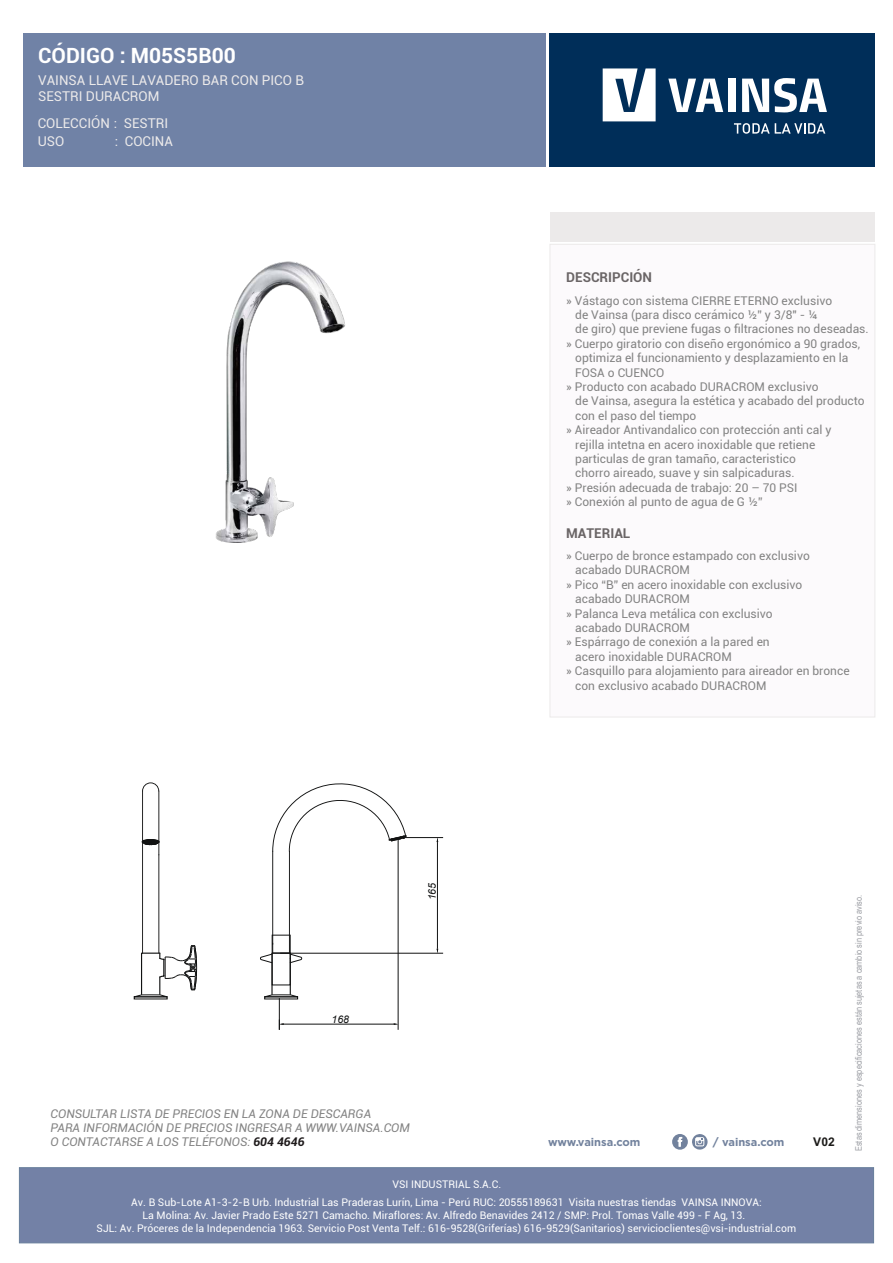
<style>
.page{position:relative;width:893px;height:1263px;background:#fff}
.page>*{position:absolute;margin:0;border:0;box-sizing:border-box;transform-origin:0 0}
.t1{font:700 21px "Roboto";color:#fff}
.t2{font:13.5px/16.2px "Roboto";color:#eceaea}
.t3{font:700 13.5px "Roboto";color:#6a6566}
.t4{font:12px "Roboto";color:#838383}
.t5{font:italic 12px/14.4px "Roboto";color:#838383}
.t6{font:700 12px "Arial";color:#1d1c1a}
.t7{font:700 11.1px "Gotham";color:#72829d}
.t8{font:10.5px/12.6px "Roboto";color:#fff;text-align:center}
.t9{font:italic 10.5px "Arial";color:#111212}
.t10{font:9px "Arial Narrow";color:#9c9ea4}
.s1{font-weight:700;color:#1e1a1b}
</style>
<div class="page">
<div style="left:23px;top:34px;width:522px;height:133px;background:#7082a6"></div>
<div style="left:550px;top:213px;width:325px;height:29px;background:#eceaea"></div>
<div style="left:550px;top:244px;width:325px;height:473px;background:#fcfafc;border:1px solid #eceaea"></div>
<img style="left:215px;top:261px;width:130px;height:282px">
<svg style="left:142px;top:782px;width:17px;height:9px"></svg>
<hr style="left:158px;top:790px;width:1px;height:65px;background:#111212">
<hr style="left:142px;top:790px;width:1px;height:163px;background:#111212">
<hr style="left:158px;top:854px;width:1px;height:99px;background:#111212">
<svg style="left:141px;top:832px;width:19px;height:17px"></svg>
<svg style="left:133px;top:944px;width:65px;height:54px"></svg>
<hr style="left:272px;top:851px;width:1px;height:94px;background:#111212">
<hr style="left:289px;top:851px;width:1px;height:102px;background:#111212">
<svg style="left:272px;top:783px;width:135px;height:69px"></svg>
<hr style="left:279px;top:998px;width:1px;height:32px;background:#111212">
<hr style="left:398px;top:839px;width:1px;height:191px;background:#111212">
<hr style="left:284px;top:1024px;width:110px;height:1px;background:#111212">
<hr style="left:280px;top:953px;width:163px;height:1px;background:#111212">
<hr style="left:404px;top:837px;width:39px;height:1px;background:#111212">
<hr style="left:437px;top:842px;width:1px;height:107px;background:#111212">
<div style="left:272px;top:935px;width:19px;height:50px;border:1px solid #111212"></div>
<svg style="left:260px;top:943px;width:44px;height:55px"></svg>
<svg style="left:672px;top:1134px;width:35px;height:16px"></svg>
<div style="left:549px;top:34px;width:326px;height:133px;background:#002e59"></div>
<svg style="left:603px;top:68px;width:53px;height:53px"></svg>
<svg style="left:668px;top:79px;width:55px;height:33px"></svg>
<div style="left:728px;top:79px;width:7px;height:33px;background:#fff"></div>
<svg style="left:742px;top:78px;width:85px;height:34px"></svg>
<svg style="left:734px;top:123px;width:91px;height:11px"></svg>
<div style="left:19px;top:1167px;width:855px;height:76px;background:#7381a6;border:1px solid #677e9b"></div>
<h1 class="t1" style="left:38px;top:41px;width:199px">CÓDIGO : M05S5B00</h1>
<p class="t2" style="left:38px;top:71px;width:267px">VAINSA LLAVE LAVADERO BAR CON PICO B<br>SESTRI DURACROM</p>
<p class="t2" style="left:38px;top:133px;width:28px">USO</p>
<p class="t2" style="left:115px;top:133px;width:60px">: COCINA</p>
<p class="t2" style="left:38px;top:114px;width:132px">COLECCIÓN : SESTRI</p>
<p class="t9" style="left:425px;top:900px;width:19px;rotate:-90deg">165</p>
<p class="t9" style="left:332px;top:1012px;width:19px">168</p>
<p class="t5" style="left:51px;top:1105px;width:361px">CONSULTAR LISTA DE PRECIOS EN LA ZONA DE DESCARGA<br>PARA INFORMACIÓN DE PRECIOS INGRESAR A WWW.VAINSA.COM<br>O CONTACTARSE A LOS TELÉFONOS: <span class="s1">604 4646</span></p>
<p class="t3" style="left:566px;top:268px;width:87px">DESCRIPCIÓN</p>
<p class="t4" style="left:566px;top:292px;width:267px">» Vástago con sistema CIERRE ETERNO exclusivo</p>
<p class="t4" style="left:575px;top:306px;width:244px">de Vainsa (para disco cerámico ½” y 3/8" - ¼</p>
<p class="t4" style="left:575px;top:321px;width:295px">de giro) que previene fugas o filtraciones no deseadas.</p>
<p class="t4" style="left:566px;top:335px;width:295px">» Cuerpo giratorio con diseño ergonómico a 90 grados,</p>
<p class="t4" style="left:575px;top:350px;width:275px">optimiza el funcionamiento y desplazamiento en la</p>
<p class="t4" style="left:575px;top:364px;width:91px">FOSA o CUENCO</p>
<p class="t4" style="left:566px;top:378px;width:254px">» Producto con acabado DURACROM exclusivo</p>
<p class="t4" style="left:575px;top:393px;width:291px">de Vainsa, asegura la estética y acabado del producto</p>
<p class="t4" style="left:575px;top:407px;width:123px">con el paso del tiempo</p>
<p class="t4" style="left:566px;top:422px;width:267px">» Aireador Antivandalico con protección anti cal y</p>
<p class="t4" style="left:575px;top:436px;width:242px">rejilla intetna en acero inoxidable que retiene</p>
<p class="t4" style="left:575px;top:450px;width:222px">particulas de gran tamaño, caracteristico</p>
<p class="t4" style="left:575px;top:465px;width:221px">chorro aireado, suave y sin salpicaduras.</p>
<p class="t4" style="left:566px;top:479px;width:233px">» Presión adecuada de trabajo: 20 – 70 PSI</p>
<p class="t4" style="left:566px;top:494px;width:198px">» Conexión al punto de agua de G ½”</p>
<p class="t3" style="left:566px;top:524px;width:66px">MATERIAL</p>
<p class="t4" style="left:566px;top:547px;width:245px">» Cuerpo de bronce estampado con exclusivo</p>
<p class="t4" style="left:575px;top:562px;width:116px">acabado DURACROM</p>
<p class="t4" style="left:566px;top:576px;width:238px">» Pico “B” en acero inoxidable con exclusivo</p>
<p class="t4" style="left:575px;top:591px;width:116px">acabado DURACROM</p>
<p class="t4" style="left:566px;top:605px;width:208px">» Palanca Leva metálica con exclusivo</p>
<p class="t4" style="left:575px;top:619px;width:116px">acabado DURACROM</p>
<p class="t4" style="left:566px;top:634px;width:205px">» Espárrago de conexión a la pared en</p>
<p class="t4" style="left:575px;top:648px;width:158px">acero inoxidable DURACROM</p>
<p class="t4" style="left:566px;top:663px;width:285px">» Casquillo para alojamiento para aireador en bronce</p>
<p class="t4" style="left:575px;top:677px;width:193px">con exclusivo acabado DURACROM</p>
<p class="t7" style="left:548px;top:1135px;width:94px">www.vainsa.com</p>
<p class="t7" style="left:713px;top:1135px;width:73px">/ vainsa.com</p>
<p class="t6" style="left:813px;top:1135px;width:23px">V02</p>
<p class="t10" style="left:852px;top:1151px;width:258px;rotate:-90deg">Estas dimensiones y especificaciones están sujetas a cambio sin previo aviso.</p>
<p class="t8" style="left:392px;top:1177px;width:110px">VSI INDUSTRIAL S.A.C.</p>
<p class="t8" style="left:97px;top:1208px;width:701px">La Molina: Av. Javier Prado Este 5271 Camacho. Miraflores: Av. Alfredo Benavides 2412 / SMP: Prol. Tomas Valle 499 - F Ag, 13.<br>SJL: Av. Próceres de la Independencia 1963. Servicio Post Venta Telf.: 616-9528(Griferías) 616-9529(Sanitarios) servicioclientes@vsi-industrial.com</p>
<p class="t8" style="left:131px;top:1196px;width:632px">Av. B Sub-Lote A1-3-2-B Urb. Industrial Las Praderas Lurín, Lima - Perú RUC: 20555189631 Visita nuestras tiendas VAINSA INNOVA:</p>
</div>
